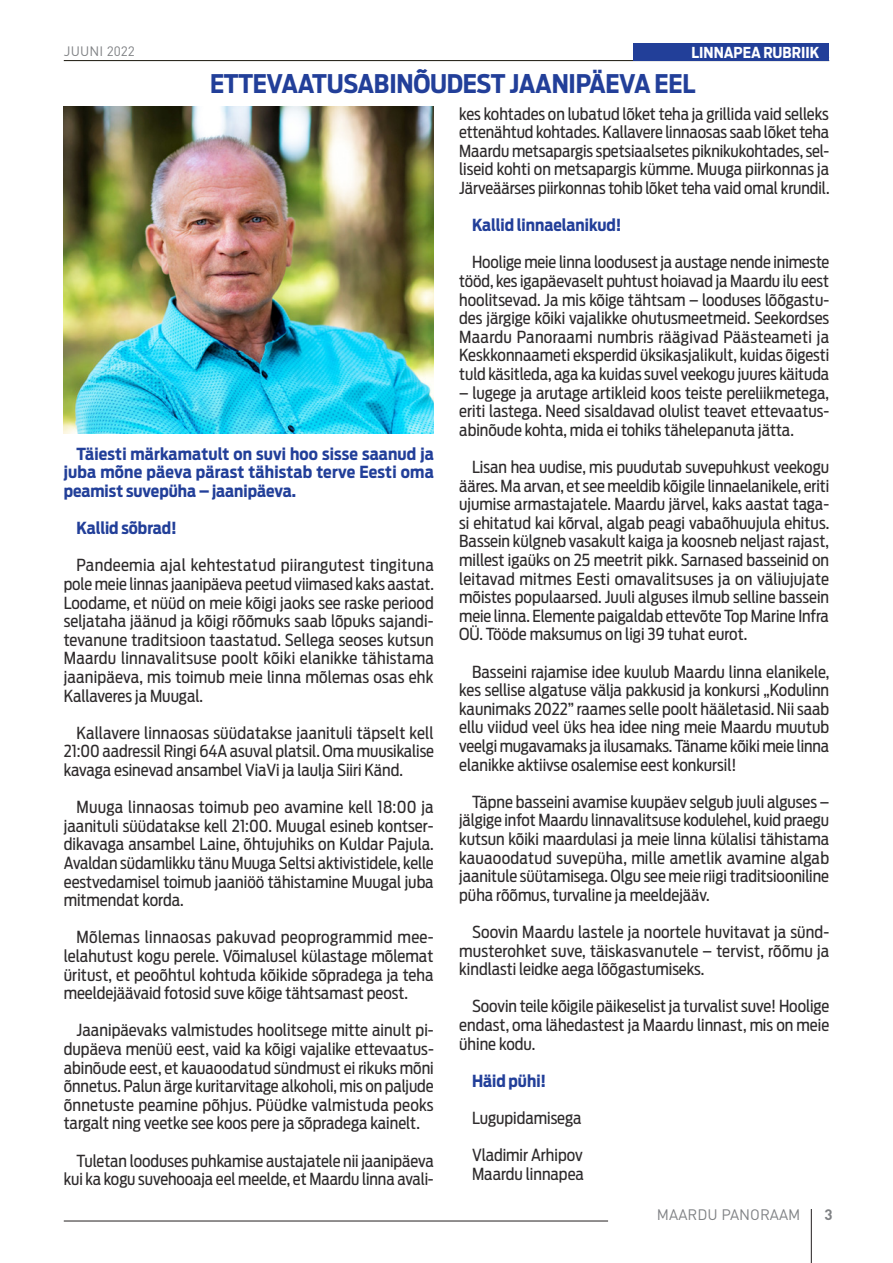
<style>
.page{position:relative;width:893px;height:1263px;background:#fff}
.page>*{position:absolute;margin:0;border:0;box-sizing:border-box;transform-origin:0 0}
.t1{font:700 25.5px "Ford Antenna Cond";letter-spacing:-.01em;color:#223f99}
.Илона_2020_русский_я{font:16.5px/18.6px "Ford Antenna Cond";color:#2e2b2c;text-align:justify}
.Илона_2020_русский_я-2{font:700 16.5px/18.6px "Ford Antenna Cond";color:#223f99;text-align:justify}
.t2{font:700 15px "Ford Antenna Cond";color:#fff}
.t3{font:15px "DIN Pro";color:#808285}
.t4{font:700 15px "DIN Pro";color:#808285}
.t5{font:13.5px "DIN Pro";letter-spacing:.01em;color:#808285}
.s1{color:#223f99}
</style>
<div class="page">
<hr style="left:64px;top:1221px;width:544px;height:1px;background:#231f20">
<hr style="left:811px;top:1209px;width:1px;height:54px;background:#231f20">
<hr style="left:64px;top:60px;width:765px;height:1px;background:#19150b">
<img style="left:64px;top:106px;width:370px;height:327px">
<div style="left:634px;top:44px;width:195px;height:17px;background:#223f99"></div>
<p class="t5" style="left:64px;top:42px;width:73px">JUUNI 2022</p>
<p class="t2" style="left:691px;top:39px;width:139px">LINNAPEA RUBRIIK<span class="s1">A</span></p>
<p class="t1" style="left:210px;top:61px;width:487px">ETTEVAATUSABINÕUDEST JAANIPÄEVA EEL</p>
<p class="Илона_2020_русский_я-2" style="left:64px;top:442px;width:372px;text-indent:13px">Täiesti märkamatult on suvi hoo sisse saanud ja juba mõne päeva pärast tähistab terve Eesti oma peamist suvepüha – jaanipäeva.</p>
<p class="Илона_2020_русский_я-2" style="left:77px;top:517px;width:102px">Kallid sõbrad!</p>
<p class="Илона_2020_русский_я" style="left:64px;top:554px;width:372px;text-indent:13px">Pandeemia ajal kehtestatud piirangutest tingituna pole meie linnas jaanipäeva peetud viimased kaks aastat.<br>Loodame, et nüüd on meie kõigi jaoks see raske periood seljataha jäänud ja kõigi rõõmuks saab lõpuks sajandi&shy;tevanune traditsioon taastatud. Sellega seoses kutsun Maardu linnavalitsuse poolt kõiki elanikke tähistama jaanipäeva, mis toimub meie linna mõlemas osas ehk Kallaveres ja Muugal.</p>
<p class="Илона_2020_русский_я" style="left:64px;top:721px;width:372px;text-indent:13px">Kallavere linnaosas süüdatakse jaanituli täpselt kell 21:00 aadressil Ringi 64A asuval platsil. Oma muusikalise kavaga esinevad ansambel ViaVi ja laulja Siiri Känd.</p>
<p class="Илона_2020_русский_я" style="left:64px;top:796px;width:372px;text-indent:13px">Muuga linnaosas toimub peo avamine kell 18:00 ja jaanituli süüdatakse kell 21:00. Muugal esineb kontser&shy;dikavaga ansambel Laine, õhtujuhiks on Kuldar Pajula.<br>Avaldan südamlikku tänu Muuga Seltsi aktivistidele, kelle eestvedamisel toimub jaaniöö tähistamine Muugal juba mitmendat korda.</p>
<p class="Илона_2020_русский_я" style="left:64px;top:926px;width:371px;text-indent:13px">Mõlemas linnaosas pakuvad peoprogrammid mee&shy;lelahutust kogu perele. Võimalusel külastage mõlemat üritust, et peoõhtul kohtuda kõikide sõpradega ja teha meeldejäävaid fotosid suve kõige tähtsamast peost.</p>
<p class="Илона_2020_русский_я" style="left:64px;top:1019px;width:371px;text-indent:13px">Jaanipäevaks valmistudes hoolitsege mitte ainult pi&shy;dupäeva menüü eest, vaid ka kõigi vajalike ettevaatus&shy;abinõude eest, et kauaoodatud sündmust ei rikuks mõni õnnetus. Palun ärge kuritarvitage alkoholi, mis on paljude õnnetuste peamine põhjus. Püüdke valmistuda peoks targalt ning veetke see koos pere ja sõpradega kainelt.</p>
<p class="Илона_2020_русский_я" style="left:64px;top:1149px;width:372px;text-align:right">Tuletan looduses puhkamise austajatele nii jaanipäeva kui ka kogu suvehooaja eel meelde, et Maardu linna avali-</p>
<p class="Илона_2020_русский_я" style="left:459px;top:102px;width:372px">kes kohtades on lubatud lõket teha ja grillida vaid selleks ettenähtud kohtades. Kallavere linnaosas saab lõket teha Maardu metsapargis spetsiaalsetes piknikukohtades, sel&shy;liseid kohti on metsapargis kümme. Muuga piirkonnas ja Järveäärses piirkonnas tohib lõket teha vaid omal krundil.</p>
<p class="Илона_2020_русский_я-2" style="left:472px;top:214px;width:151px">Kallid linnaelanikud!</p>
<p class="Илона_2020_русский_я" style="left:459px;top:251px;width:372px;text-indent:13px">Hoolige meie linna loodusest ja austage nende inimeste tööd, kes igapäevaselt puhtust hoiavad ja Maardu ilu eest hoolitsevad. Ja mis kõige tähtsam – looduses lõõgastu&shy;des järgige kõiki vajalikke ohutusmeetmeid. Seekordses Maardu Panoraami numbris räägivad Päästeameti ja Keskkonnaameti eksperdid üksikasjalikult, kuidas õigesti tuld käsitleda, aga ka kuidas suvel veekogu juures käituda</p>
<p class="Илона_2020_русский_я" style="left:459px;top:381px;width:371px">– lugege ja arutage artikleid koos teiste pereliikmetega, eriti lastega. Need sisaldavad olulist teavet ettevaatus&shy;abinõude kohta, mida ei tohiks tähelepanuta jätta.</p>
<p class="Илона_2020_русский_я" style="left:459px;top:456px;width:372px;text-indent:13px">Lisan hea uudise, mis puudutab suvepuhkust veekogu ääres. Ma arvan, et see meeldib kõigile linnaelanikele, eriti ujumise armastajatele. Maardu järvel, kaks aastat taga&shy;si ehitatud kai kõrval, algab peagi vabaõhuujula ehitus.<br>Bassein külgneb vasakult kaiga ja koosneb neljast rajast, millest igaüks on 25 meetrit pikk. Sarnased basseinid on leitavad mitmes Eesti omavalitsuses ja on väliujujate mõistes populaarsed. Juuli alguses ilmub selline bassein meie linna. Elemente paigaldab ettevõte Top Marine Infra OÜ. Tööde maksumus on ligi 39 tuhat eurot.</p>
<p class="Илона_2020_русский_я" style="left:459px;top:660px;width:372px;text-indent:13px">Basseini rajamise idee kuulub Maardu linna elanikele, kes sellise algatuse välja pakkusid ja konkursi „Kodulinn kaunimaks 2022” raames selle poolt hääletasid. Nii saab ellu viidud veel üks hea idee ning meie Maardu muutub veelgi mugavamaks ja ilusamaks. Täname kõiki meie linna elanikke aktiivse osalemise eest konkursil!</p>
<p class="Илона_2020_русский_я" style="left:459px;top:790px;width:372px;text-indent:13px">Täpne basseini avamise kuupäev selgub juuli alguses – jälgige infot Maardu linnavalitsuse kodulehel, kuid praegu kutsun kõiki maardulasi ja meie linna külalisi tähistama kauaoodatud suvepüha, mille ametlik avamine algab jaanitule süütamisega. Olgu see meie riigi traditsiooniline püha rõõmus, turvaline ja meeldejääv.</p>
<p class="Илона_2020_русский_я" style="left:459px;top:921px;width:372px;text-indent:13px">Soovin Maardu lastele ja noortele huvitavat ja sünd&shy;musterohket suve, täiskasvanutele – tervist, rõõmu ja kindlasti leidke aega lõõgastumiseks.</p>
<p class="Илона_2020_русский_я" style="left:459px;top:995px;width:372px;text-indent:13px">Soovin teile kõigile päikeselist ja turvalist suve! Hoolige endast, oma lähedastest ja Maardu linnast, mis on meie ühine kodu.</p>
<p class="Илона_2020_русский_я-2" style="left:472px;top:1069px;width:76px">Häid pühi!</p>
<p class="Илона_2020_русский_я" style="left:472px;top:1107px;width:111px">Lugupidamisega</p>
<p class="Илона_2020_русский_я" style="left:472px;top:1144px;width:112px">Vladimir Arhipov</p>
<p class="Илона_2020_русский_я" style="left:472px;top:1162px;width:113px">Maardu linnapea</p>
<p class="t3" style="left:657px;top:1205px;width:145px">MAARDU PANORAAM</p>
<p class="t4" style="left:825px;top:1205px;width:10px">3</p>
</div>
